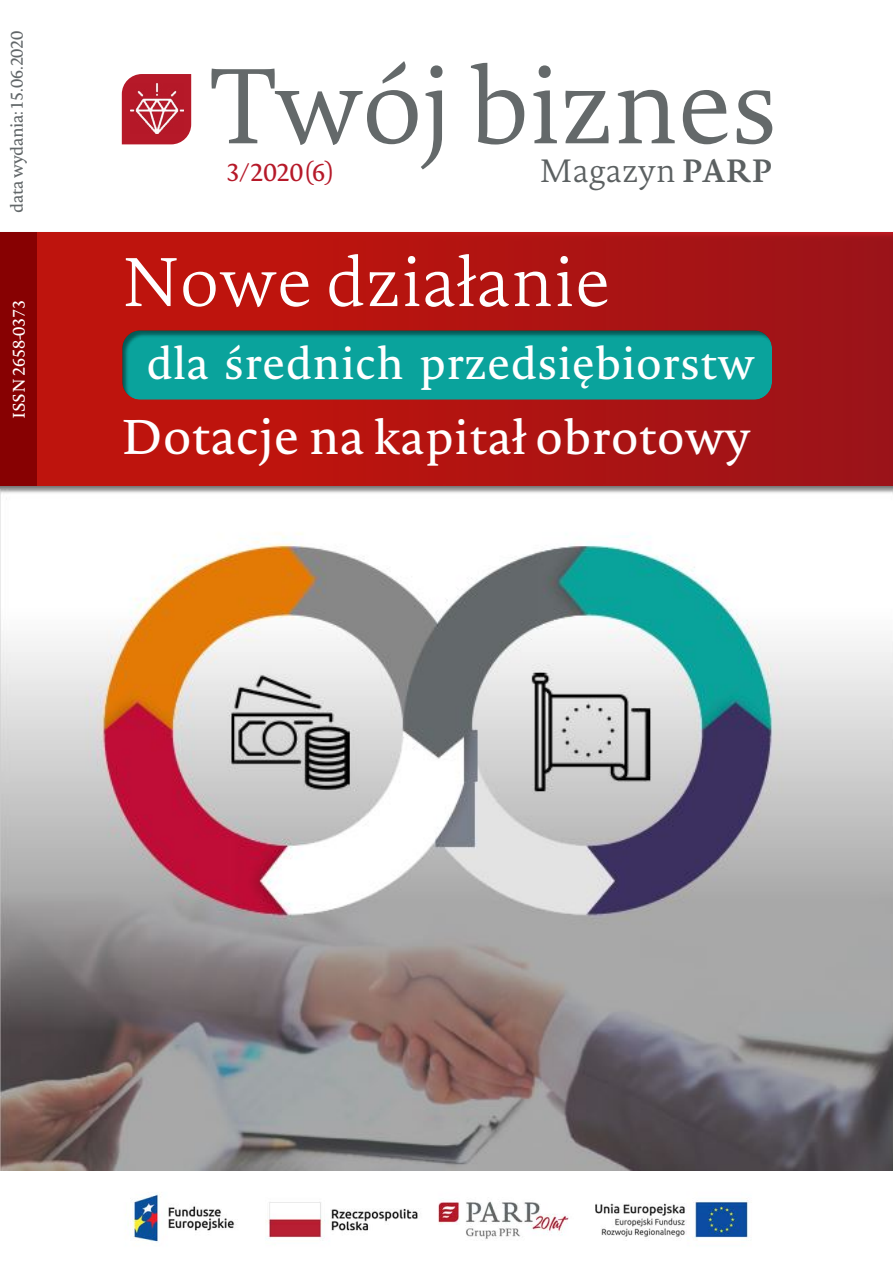
<style>
.page{position:relative;width:893px;height:1263px;background:#fff}
.page>*{position:absolute;margin:0;border:0;box-sizing:border-box;transform-origin:0 0}
.t1{font:300 104.4px "Novel Pro";letter-spacing:-.01em;color:#64696a}
.t2{font:200 67.5px "Novel Pro";letter-spacing:.01em;color:#fff}
.t3{font:46.5px "Novel Pro";letter-spacing:.01em;color:#fff}
.t4{font:43.5px "Novel Pro";letter-spacing:.01em;color:#fff}
.t5{font:200 31.8px "Novel Pro";color:#5b6061}
.t6{font:24px "Novel Pro";color:#b61929}
.t7{font:16.5px "Novel Pro";letter-spacing:-.02em;color:#626769}
.t8{font:16.5px "Novel Pro";letter-spacing:-.02em;color:#fff}
.s1{font-weight:600}
.s2{font-size:48px}
</style>
<div class="page">
<svg style="left:122px;top:74px;width:69px;height:70px;background:#bb2a39"></svg>
<img style="left:130px;top:84px;width:53px;height:50px">
<div style="left:0;top:232px;width:893px;height:254px;background:linear-gradient(to right,#c6140a,#9d1418)"></div>
<div style="left:0;top:233px;width:36px;height:253px;background:#870102"></div>
<div style="left:110px;top:321px;width:675px;height:81px;background:#000;opacity:.45"></div>
<img style="left:0;top:489px;width:893px;height:681px">
<img style="left:125px;top:1194px;width:624px;height:48px">
<p class="t7" style="left:5px;top:213px;width:184px;rotate:-90deg">data wydania: 15.06.2020</p>
<p class="t8" style="left:7px;top:419px;width:121px;rotate:-90deg">ISSN 2658-0373</p>
<h1 class="t1" style="left:210px;top:28px;width:569px">Twój biznes</h1>
<h1 class="t6" style="left:226px;top:154px;width:110px">3/2020 (6)</h1>
<h1 class="t5" style="left:539px;top:146px;width:235px">Magazyn <span class="s1">PARP</span></h1>
<p class="t2" style="left:121px;top:232px;width:491px">Nowe działanie</p>
<p class="t4" style="left:146px;top:330px;width:610px">dla średnich przedsiębiorstw</p>
<p class="t3" style="left:121px;top:403px;width:631px"><span class="s2">Dotacje na</span> kapitał obrotowy</p>
</div>
